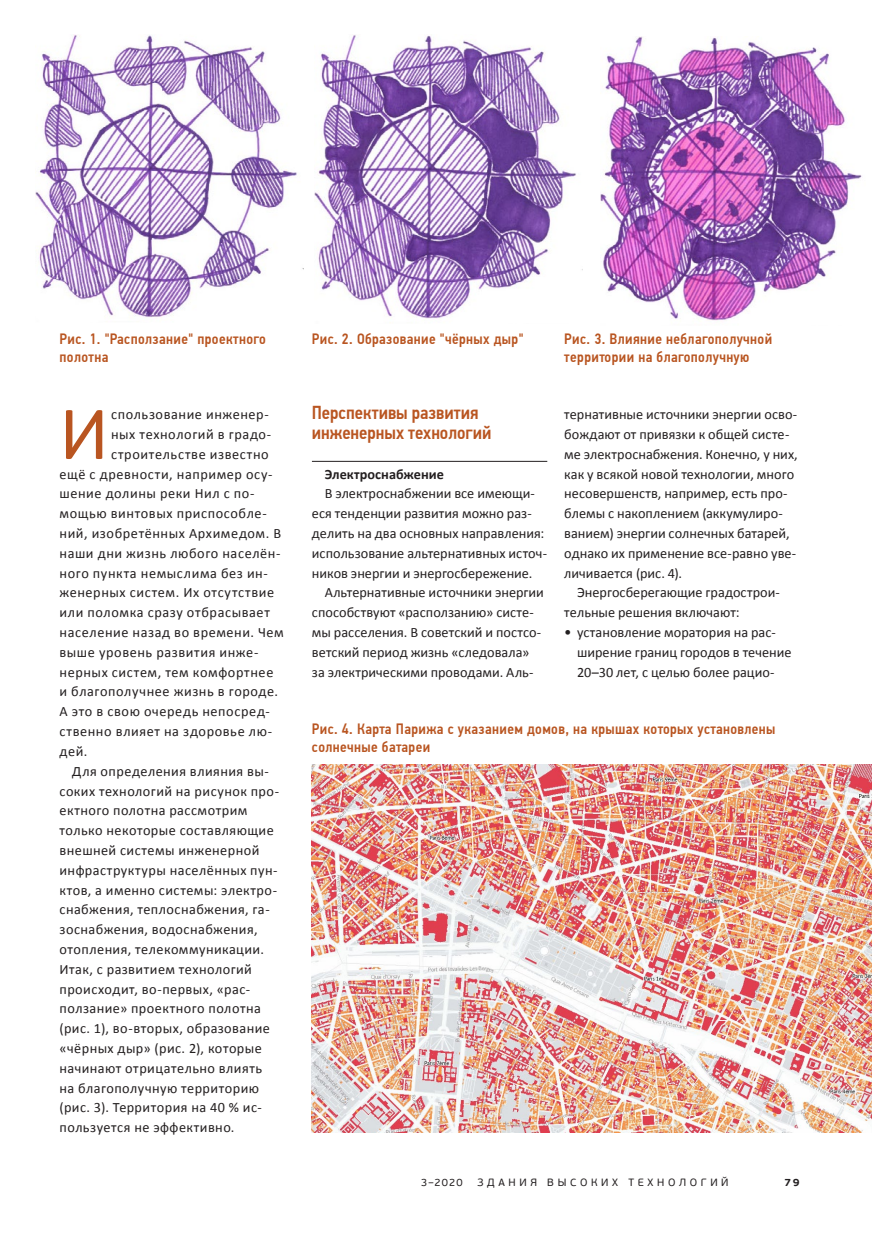
<style>
.page{position:relative;width:872px;height:1234px;background:#fff}
.page>*{position:absolute;margin:0;border:0;box-sizing:border-box;transform-origin:0 0}
.t1{font:76.65px "Calibri";color:#b95521}
.t2{font:500 18.75px/19.8px "PF Din Text Cond Pro";letter-spacing:-.005em;color:#b95521}
.t3{font:500 15px/18px "PF Din Text Cond Pro";letter-spacing:.025em;color:#b95521}
.t4{font:14.25px "Calibri";letter-spacing:.025em;color:#231f20}
.t5{font:14.25px/19.8px "Calibri";color:#231f20}
.t6{font:14.25px "Calibri";letter-spacing:.045em;color:#231f20}
.t7{font:700 14.25px "Calibri";color:#231f20}
.t8{font:10.5px "PF Beau Sans Pro";letter-spacing:.35em;color:#231f20}
.t9{font:700 10.5px "PF Beau Sans Pro";color:#231f20}
.s1{font-size:15px}
</style>
<div class="page">
<hr style="left:312px;top:461px;width:235px;height:1px;background:#231f20">
<img style="left:315px;top:35px;width:261px;height:288px">
<img style="left:600px;top:37px;width:262px;height:284px">
<img style="left:36px;top:34px;width:267px;height:283px">
<img style="left:312px;top:764px;width:560px;height:367px">
<p class="t3" style="left:60px;top:330px;width:208px">Рис. 1. "Расползание" проектного полотна</p>
<p class="t3" style="left:312px;top:330px;width:213px">Рис. 2. Образование "чёрных дыр"</p>
<p class="t3" style="left:564px;top:330px;width:209px">Рис. 3. Влияние неблагополучной территории на благополучную</p>
<h1 class="t1" style="left:60px;top:385px;width:51px">И</h1>
<p class="t4" style="left:111px;top:405px;width:159px">спользование инженер-</p>
<p class="t4" style="left:111px;top:425px;width:162px">ных технологий в градо-</p>
<p class="t6" style="left:111px;top:445px;width:159px">строительстве известно</p>
<p class="t4" style="left:60px;top:464px;width:214px">ещё с древности, например осу-</p>
<p class="t4" style="left:60px;top:484px;width:197px">шение долины реки Нил с по-</p>
<p class="t4" style="left:60px;top:504px;width:209px">мощью винтовых приспособле-</p>
<p class="t4" style="left:60px;top:524px;width:223px">ний, изобретённых Архимедом. В</p>
<p class="t4" style="left:60px;top:544px;width:223px">наши дни жизнь любого населён-</p>
<p class="t4" style="left:60px;top:563px;width:210px">ного пункта немыслима без ин-</p>
<p class="t4" style="left:60px;top:583px;width:216px">женерных систем. Их отсутствие</p>
<p class="t4" style="left:60px;top:603px;width:212px">или поломка сразу отбрасывает</p>
<p class="t4" style="left:60px;top:623px;width:226px">население назад во времени. Чем</p>
<p class="t4" style="left:60px;top:643px;width:200px">выше уровень развития инже-</p>
<p class="t4" style="left:60px;top:662px;width:215px">нерных систем, тем комфортнее</p>
<p class="t4" style="left:60px;top:682px;width:220px">и благополучнее жизнь в городе.</p>
<p class="t6" style="left:60px;top:702px;width:212px">А это в свою очередь непосред-</p>
<p class="t4" style="left:60px;top:722px;width:214px">ственно влияет на здоровье лю-</p>
<p class="t4" style="left:60px;top:742px;width:29px">дей.</p>
<p class="t4" style="left:72px;top:761px;width:198px">Для определения влияния вы-</p>
<p class="t4" style="left:60px;top:781px;width:221px">соких технологий на рисунок про-</p>
<p class="t4" style="left:60px;top:801px;width:189px">ектного полотна рассмотрим</p>
<p class="t4" style="left:60px;top:821px;width:216px">только некоторые составляющие</p>
<p class="t4" style="left:60px;top:841px;width:201px">внешней системы инженерной</p>
<p class="t4" style="left:60px;top:860px;width:220px">инфраструктуры населённых пун-</p>
<p class="t4" style="left:60px;top:880px;width:219px">ктов, а именно системы: электро-</p>
<p class="t4" style="left:60px;top:900px;width:212px">снабжения, теплоснабжения, га-</p>
<p class="t4" style="left:60px;top:920px;width:200px">зоснабжения, водоснабжения,</p>
<p class="t4" style="left:60px;top:940px;width:206px">отопления, телекоммуникации.</p>
<p class="t4" style="left:60px;top:959px;width:194px">Итак, с развитием технологий</p>
<p class="t4" style="left:60px;top:979px;width:192px">происходит, во-первых, «рас-</p>
<p class="t4" style="left:60px;top:999px;width:203px">ползание» проектного полотна</p>
<p class="t4" style="left:60px;top:1019px;width:212px">(рис. 1), во-вторых, образование</p>
<p class="t4" style="left:60px;top:1038px;width:204px">«чёрных дыр» (рис. 2), которые</p>
<p class="t4" style="left:60px;top:1058px;width:204px">начинают отрицательно влиять</p>
<p class="t4" style="left:60px;top:1078px;width:201px">на благополучную территорию</p>
<p class="t4" style="left:60px;top:1098px;width:204px">(рис. 3). Территория на 40 % ис-</p>
<p class="t4" style="left:60px;top:1118px;width:176px">пользуется не эффективно.</p>
<h2 class="t2" style="left:312px;top:403px;width:181px">Перспективы развития инженерных технологий</h2>
<p class="t7" style="left:325px;top:464px;width:121px">Электроснабжение</p>
<p class="t5" style="left:312px;top:483px;width:237px;text-indent:13px">В электроснабжении все имеющи&shy;еся тенденции развития можно раз&shy;делить на два основных направления: использование альтернативных источ&shy;ников энергии и энергосбережение.</p>
<p class="t5" style="left:312px;top:582px;width:234px;text-indent:13px">Альтернативные источники энергии способствуют «расползанию» систе&shy;мы расселения. В советский и постсо&shy;ветский период жизнь «следовала» за электрическими проводами. Аль-</p>
<p class="t5" style="left:564px;top:404px;width:235px">тернативные источники энергии осво&shy;бождают от привязки к общей систе&shy;ме электроснабжения. Конечно, у них, как у всякой новой технологии, много несовершенств, например, есть про&shy;блемы с накоплением (аккумулиро&shy;ванием) энергии солнечных батарей, однако их применение все-равно уве&shy;личивается (рис. 4).</p>
<p class="t5" style="left:564px;top:582px;width:217px;text-indent:13px">Энергосберегающие градострои&shy;тельные решения включают:</p>
<p class="t5" style="left:577px;top:622px;width:216px;text-indent:-13px"><span class="s1">•</span> установление моратория на рас&shy;ширение границ городов в течение<br>20–30 лет, с целью более рацио-</p>
<p class="t3" style="left:312px;top:719px;width:465px">Рис. 4. Карта Парижа с указанием домов, на крышах которых установлены солнечные батареи</p>
<p class="t8" style="left:421px;top:1175px;width:43px">3–2020</p>
<p class="t8" style="left:477px;top:1175px;width:253px">ЗДАНИЯ ВЫСОКИХ ТЕХНОЛОГИЙ</p>
<p class="t9" style="left:784px;top:1175px;width:17px">79</p>
</div>
